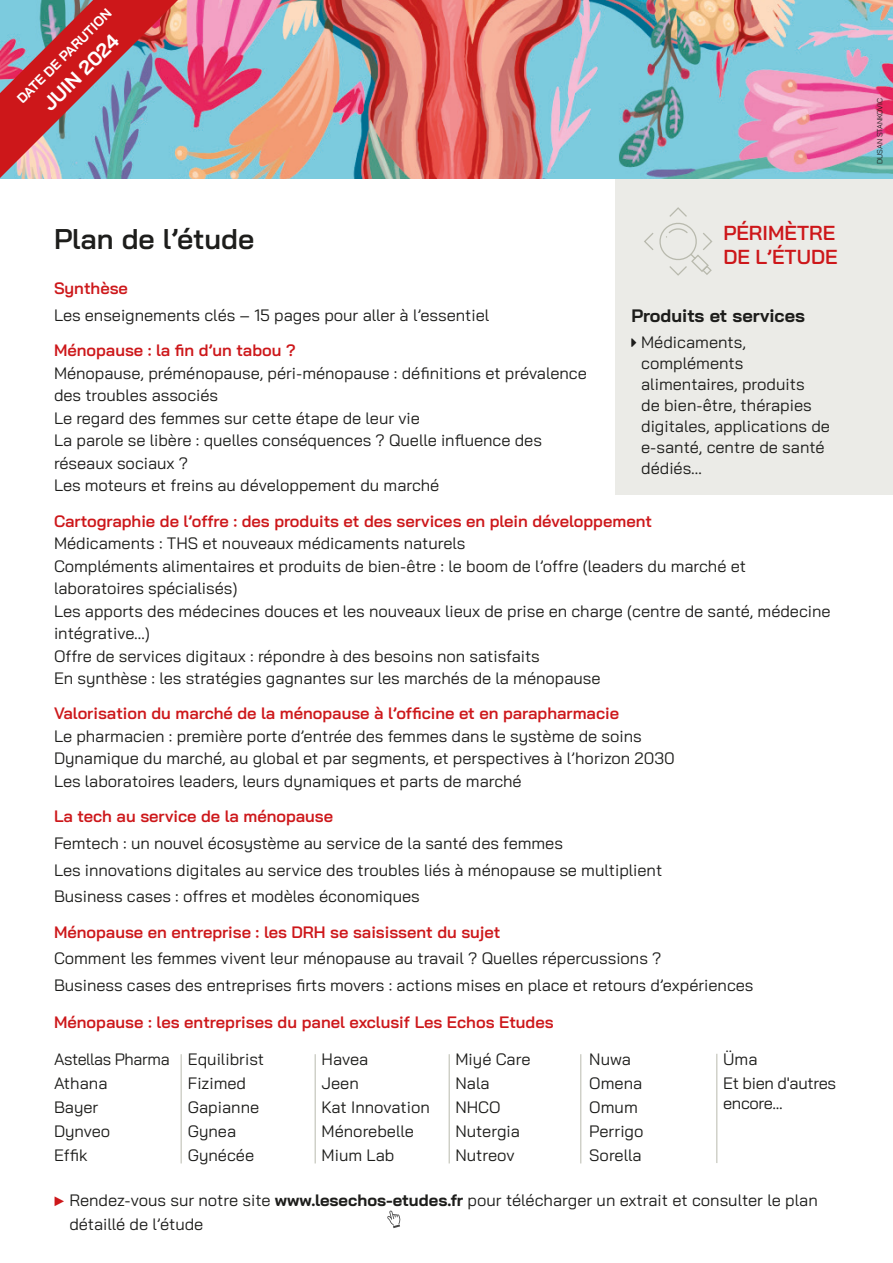
<style>
.page{position:relative;width:893px;height:1263px;background:#fff}
.page>*{position:absolute;margin:0;border:0;box-sizing:border-box;transform-origin:0 0}
.t1{font:600 28.5px "Bai Jamjuree";color:#1d1d1b}
.t2{font:600 20.25px/24.3px "Bai Jamjuree";color:#cd171a}
.t3{font:700 19.5px "Bai Jamjuree";color:#fff}
.t4{font:700 18px "Bai Jamjuree";color:#1d1d1b}
.t5{font:16.5px/24px "Bai Jamjuree";color:#1d1d1b}
.t6{font:600 16.5px "Bai Jamjuree";color:#cd171a}
.t7{font:16.5px/24px "Bai Jamjuree";letter-spacing:-.02em;color:#1d1d1b}
.t8{font:700 13.5px "Bai Jamjuree";color:#fff}
.t9{font:7.5px "Bai Jamjuree";color:#1d1d1b}
.s1{color:#cd171a}
.s2{font-weight:700}
</style>
<div class="page">
<div style="left:615px;top:179px;width:278px;height:316px;background:#ebebe7"></div>
<img style="left:0;top:0;width:893px;height:179px">
<hr style="left:181px;top:1054px;width:1px;height:109px;background:#b9baae">
<hr style="left:315px;top:1054px;width:1px;height:109px;background:#b9baae">
<hr style="left:449px;top:1054px;width:1px;height:109px;background:#b9baae">
<hr style="left:580px;top:1054px;width:1px;height:109px;background:#b9baae">
<hr style="left:716px;top:1054px;width:1px;height:109px;background:#b9baae">
<svg style="left:644px;top:207px;width:69px;height:69px"></svg>
<svg style="left:0;top:0;width:178px;height:178px;background:#a07883"></svg>
<svg style="left:387px;top:1210px;width:13px;height:18px"></svg>
<p class="t8" style="left:14px;top:95px;width:128px;rotate:-45deg">DATE DE PARUTION</p>
<p class="t3" style="left:38px;top:99px;width:100px;rotate:-45deg">JUIN 2024</p>
<h1 class="t1" style="left:54px;top:222px;width:202px">Plan de l’étude</h1>
<p class="t2" style="left:723px;top:221px;width:116px">PÉRIMÈTRE<br>DE L’ÉTUDE</p>
<p class="t6" style="left:54px;top:279px;width:75px">Synthèse</p>
<p class="t5" style="left:54px;top:303px;width:437px">Les enseignements clés – 15 pages pour aller à l’essentiel</p>
<p class="t6" style="left:54px;top:341px;width:243px">Ménopause : la fin d’un tabou ?</p>
<p class="t5" style="left:54px;top:361px;width:534px;line-height:22.5px">Ménopause, préménopause, péri-ménopause : définitions et prévalence des troubles associés<br>Le regard des femmes sur cette étape de leur vie<br>La parole se libère : quelles conséquences ? Quelle influence des réseaux sociaux ?<br>Les moteurs et freins au développement du marché</p>
<p class="t6" style="left:54px;top:511px;width:599px">Cartographie de l’offre : des produits et des services en plein développement</p>
<p class="t5" style="left:54px;top:532px;width:778px;line-height:22.5px">Médicaments : THS et nouveaux médicaments naturels<br>Compléments alimentaires et produits de bien-être : le boom de l’offre (leaders du marché et laboratoires spécialisés)<br>Les apports des médecines douces et les nouveaux lieux de prise en charge (centre de santé, médecine intégrative…)<br>Offre de services digitaux : répondre à des besoins non satisfaits<br>En synthèse : les stratégies gagnantes sur les marchés de la ménopause</p>
<p class="t6" style="left:54px;top:704px;width:567px">Valorisation du marché de la ménopause à l’officine et en parapharmacie</p>
<p class="t5" style="left:54px;top:725px;width:622px;line-height:22.5px">Le pharmacien : première porte d’entrée des femmes dans le système de soins<br>Dynamique du marché, au global et par segments, et perspectives à l’horizon 2030<br>Les laboratoires leaders, leurs dynamiques et parts de marché</p>
<p class="t6" style="left:54px;top:807px;width:281px">La tech au service de la ménopause</p>
<p class="t5" style="left:54px;top:830px;width:610px;line-height:26.7px">Femtech : un nouvel écosystème au service de la santé des femmes<br>Les innovations digitales au service des troubles liés à ménopause se multiplient<br>Business cases : offres et modèles économiques</p>
<p class="t6" style="left:54px;top:922px;width:448px">Ménopause en entreprise : les DRH se saisissent du sujet</p>
<p class="t5" style="left:54px;top:945px;width:701px;line-height:26.7px">Comment les femmes vivent leur ménopause au travail ? Quelles répercussions ?<br>Business cases des entreprises firts movers : actions mises en place et retours d’expériences</p>
<p class="t4" style="left:631px;top:306px;width:175px">Produits et services</p>
<p class="t5" style="left:641px;top:331px;width:190px;line-height:21px">Médicaments, compléments alimentaires, produits<br>de bien-être, thérapies digitales, applications de e-santé, centre de santé dédiés…</p>
<p class="t6" style="left:54px;top:1013px;width:501px">Ménopause : les entreprises du panel exclusif Les Echos Etudes</p>
<p class="t5" style="left:54px;top:1047px;width:117px">Astellas Pharma<br>Athana<br>Bayer<br>Dynveo<br>Effik</p>
<p class="t5" style="left:188px;top:1047px;width:78px">Equilibrist<br>Fizimed<br>Gapianne<br>Gynea<br>Gynécée</p>
<p class="t5" style="left:322px;top:1047px;width:110px">Havea<br>Jeen<br>Kat Innovation<br>Ménorebelle<br>Mium Lab</p>
<p class="t5" style="left:455px;top:1047px;width:77px">Miyé Care<br>Nala<br>NHCO<br>Nutergia<br>Nutreov</p>
<p class="t5" style="left:589px;top:1047px;width:56px">Nuwa<br>Omena<br>Omum<br>Perrigo<br>Sorella</p>
<p class="t7" style="left:723px;top:1047px;width:114px">Üma<br>Et bien d'autres</p>
<p class="t5" style="left:723px;top:1091px;width:61px">encore...</p>
<p class="t5" style="left:69px;top:1188px;width:750px;text-indent:-16px"><span class="s1">▶</span> Rendez-vous sur notre site <span class="s2">www.lesechos-etudes.fr</span> pour télécharger un extrait et consulter le plan détaillé de l’étude</p>
<p class="t9" style="left:873px;top:164px;width:68px;rotate:-90deg">DUSAN STANKOVIC</p>
</div>
